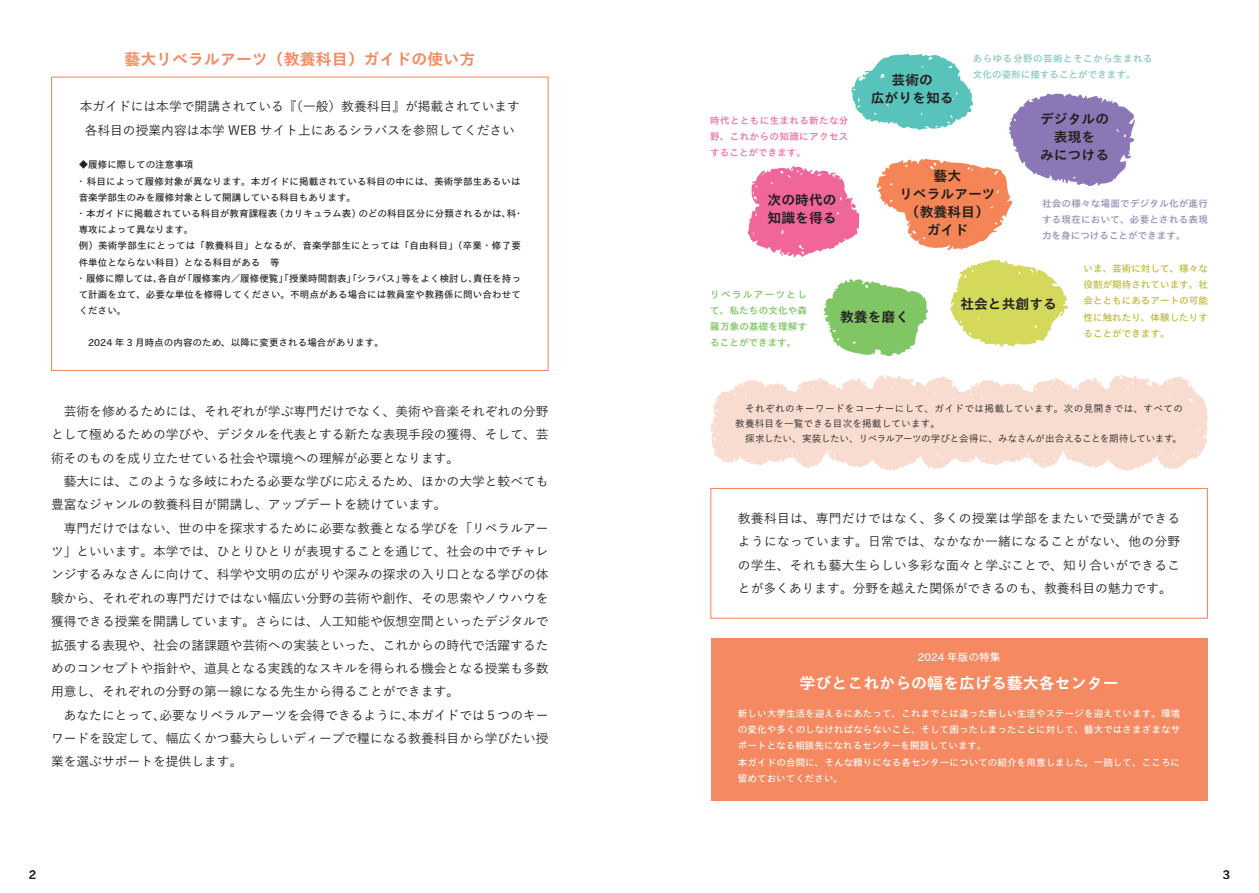
<style>
.page{position:relative;width:1259px;height:893px;background:#fff}
.page>*{position:absolute;margin:0;border:0;box-sizing:border-box;transform-origin:0 0}
.t1{font:700 15.9px "TB Go Std";color:#f58961}
.t2{font:700 15.9px "TB Go Std";color:#fff}
.t3{font:700 13.8px/18.1px "TB Go Std";color:#231f20;text-align:center}
.t4{font:12.75px/23.4px "Yu Gothic Std M";color:#231f20}
.t5{font:500 11.7px "TB Go Std";color:#231f20}
.t6{font:500 10.65px "TB Go Std";color:#fff}
.t7{font:500 9.6px/16.2px "TB Go Std";color:#231f20}
.t8{font:500 9.6px/16.2px "TB Go Std";letter-spacing:.005em;color:#fff}
.t9{font:9.6px/14.9px "Yu Gothic Std M";letter-spacing:.02em;color:#231f20}
.t10{font:600 9.6px/16.2px "TB Go Std";color:#bebe3d;text-align:justify}
.t11{font:600 9.6px/16.2px "TB Go Std";letter-spacing:.02em;color:#9a8eb3;text-align:justify}
.t12{font:600 9.6px/16.2px "TB Go Std";letter-spacing:.01em;color:#7bc460;text-align:justify}
.t13{font:600 9.6px/16.2px "TB Go Std";letter-spacing:.035em;color:#f16fa5;text-align:justify}
.t14{font:600 9.6px/16.2px "TB Go Std";letter-spacing:.045em;color:#89c7c2}
</style>
<div class="page">
<svg style="left:710px;top:375px;width:498px;height:96px;fill:#f8dcd0"></svg>
<svg style="left:747px;top:54px;width:388px;height:302px"></svg>
<div style="left:710px;top:488px;width:498px;height:131px;border:1px solid #f58961"></div>
<div style="left:711px;top:638px;width:496px;height:163px;background:#f58961"></div>
<div style="left:51px;top:77px;width:498px;height:294px;border:1px solid #f58961"></div>
<p class="t1" style="left:124px;top:47px;width:352px">藝大リベラルアーツ（教養科目）ガイドの使い方</p>
<p class="t4" style="left:80px;top:94px;width:442px;text-align:center">本ガイドには本学で開講されている『（一般）教養科目』が掲載されています各科目の授業内容は本学 WEB サイト上にあるシラバスを参照してください</p>
<p class="t7" style="left:76px;top:156px;width:448px">◆履修に際しての注意事項<br>・ 科目によって履修対象が異なります。本ガイドに掲載されている科目の中には、美術学部生あるいは音楽学部生のみを履修対象として開講している科目もあります。<br>・ 本ガイドに掲載されている科目が教育課程表（カリキュラム表）のどの科目区分に分類されるかは、科・専攻によって異なります。<br>例）美術学部生にとっては「教養科目」となるが、音楽学部生にとっては「自由科目」（卒業・修了要件単位とならない科目）となる科目がある　等<br>・ 履修に際しては、各自が「履修案内／履修便覧」「授業時間割表」「シラバス」等をよく検討し、責任を持って計画を立て、必要な単位を修得してください。不明点がある場合には教員室や教務係に問い合わせてください。</p>
<p class="t7" style="left:79px;top:334px;width:307px">　2024 年 3 月時点の内容のため、以降に変更される場合があります。</p>
<p class="t13" style="left:710px;top:112px;width:140px">時代とともに生まれる新たな分野、これからの知識にアクセスすることができます。</p>
<p class="t3" style="left:767px;top:190px;width:71px;text-align:left">次の時代の知識を得る</p>
<p class="t3" style="left:871px;top:70px;width:84px">芸術の<br>広がりを知る</p>
<p class="t14" style="left:973px;top:50px;width:181px">あらゆる分野の芸術とそこから生まれる文化の姿形に接することができます。</p>
<p class="t3" style="left:1040px;top:109px;width:71px">デジタルの表現を<br>みにつける</p>
<p class="t3" style="left:899px;top:166px;width:98px">藝大<br>リベラルアーツ（教養科目）ガイド</p>
<p class="t11" style="left:1042px;top:195px;width:167px">社会の様々な場面でデジタル化が進行する現在において、必要とされる表現力を身につけることができます。</p>
<p class="t12" style="left:710px;top:286px;width:98px">リベラルアーツとして、私たちの文化や森羅万象の基礎を理解することができます。</p>
<p class="t3" style="left:840px;top:307px;width:71px">教養を磨く</p>
<p class="t3" style="left:960px;top:294px;width:98px">社会と共創する</p>
<p class="t10" style="left:1083px;top:260px;width:126px">いま、芸術に対して、様々な役割が期待されています。社会とともにあるアートの可能性に触れたり、体験したりすることができます。</p>
<p class="t4" style="left:51px;top:399px;width:499px">　芸術を修めるためには、それぞれが学ぶ専門だけでなく、美術や音楽それぞれの分野として極めるための学びや、デジタルを代表とする新たな表現手段の獲得、そして、芸術そのものを成り立たせている社会や環境への理解が必要となります。<br>　藝大には、このような多岐にわたる必要な学びに応えるため、ほかの大学と較べても豊富なジャンルの教養科目が開講し、アップデートを続けています。<br>　専門だけではない、世の中を探求するために必要な教養となる学びを「リベラルアーツ」といいます。本学では、ひとりひとりが表現することを通じて、社会の中でチャレンジするみなさんに向けて、科学や文明の広がりや深みの探求の入り口となる学びの体験から、それぞれの専門だけではない幅広い分野の芸術や創作、その思索やノウハウを獲得できる授業を開講しています。さらには、人工知能や仮想空間といったデジタルで拡張する表現や、社会の諸課題や芸術への実装といった、これからの時代で活躍するためのコンセプトや指針や、道具となる実践的なスキルを得られる機会となる授業も多数用意し、それぞれの分野の第一線になる先生から得ることができます。<br>　あなたにとって、必要なリベラルアーツを会得できるように、本ガイドでは５つのキーワードを設定して、幅広くかつ藝大らしいディープで糧になる教養科目から学びたい授業を選ぶサポートを提供します。</p>
<p class="t9" style="left:735px;top:401px;width:449px">　それぞれのキーワードをコーナーにして、ガイドでは掲載しています。次の見開きでは、すべての教養科目を一覧できる目次を掲載しています。<br>　探求したい、実装したい、リベラルアーツの学びと会得に、みなさんが出合えることを期待しています。</p>
<p class="t4" style="left:738px;top:506px;width:444px;text-align:justify">教養科目は、専門だけではなく、多くの授業は学部をまたいで受講ができるようになっています。日常では、なかなか一緒になることがない、他の分野の学生、それも藝大生らしい多彩な面々と学ぶことで、知り合いができることが多くあります。分野を越えた関係ができるのも、教養科目の魅力です。</p>
<p class="t6" style="left:918px;top:648px;width:84px">2024 年版の特集</p>
<p class="t2" style="left:799px;top:671px;width:320px">学びとこれからの幅を広げる藝大各センター</p>
<p class="t8" style="left:738px;top:705px;width:444px">新しい大学生活を迎えるにあたって、これまでとは違った新しい生活やステージを迎えています。環境の変化や多くのしなければならないこと、そして困ったしまったことに対して、藝大ではさまざまなサポートとなる相談先になれるセンターを開設しています。<br>本ガイドの合間に、そんな頼りになる各センターについての紹介を用意しました。一読して、こころに留めておいてください。</p>
<p class="t5" style="left:29px;top:865px;width:9px">2</p>
<p class="t5" style="left:1222px;top:865px;width:9px">3</p>
</div>
